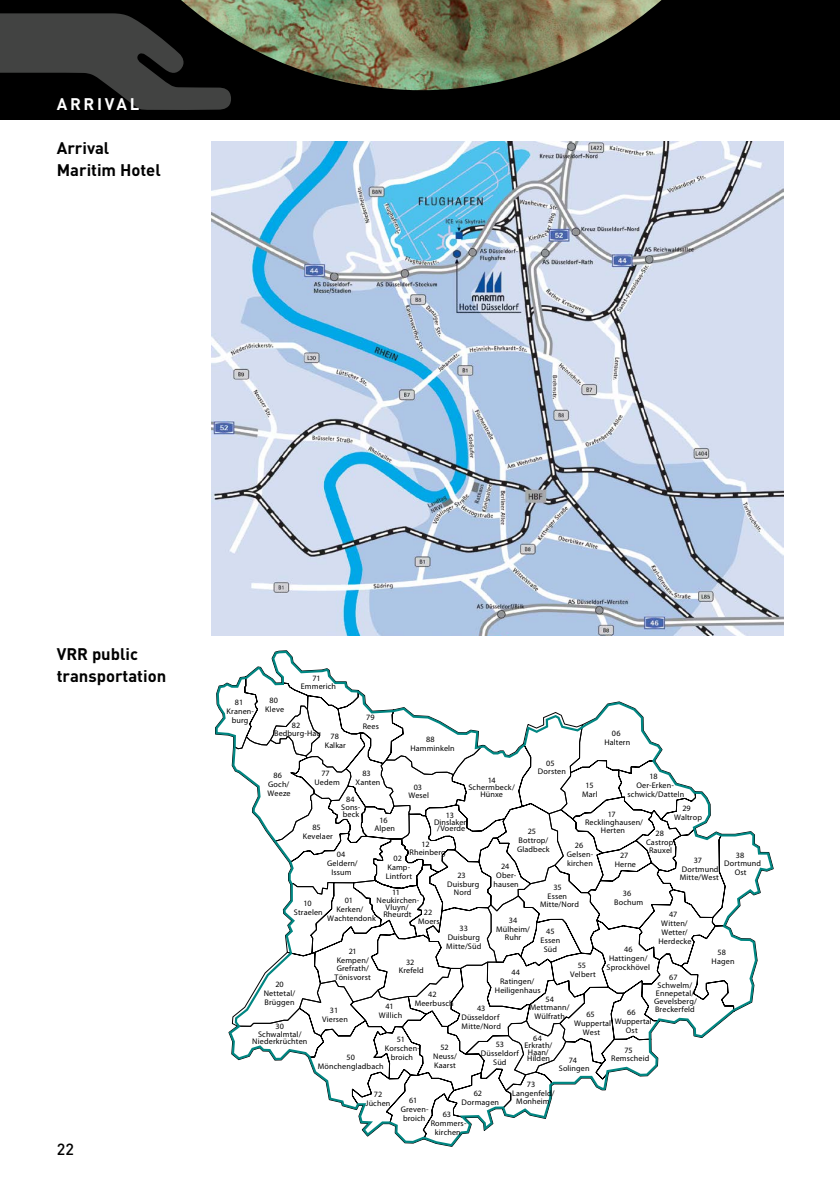
<style>
.page{position:relative;width:840px;height:1191px;background:#fff}
.page>*{position:absolute;margin:0;border:0;box-sizing:border-box;transform-origin:0 0}
.t1{font:700 16.6px/22px "DIN";color:#000}
.t2{font:700 16.6px "DIN";letter-spacing:.16em;color:#fff}
.t3{font:500 16px "DIN";color:#000}
.t4{font:8.2px/8.8px "Meta Cond Medium LF";letter-spacing:.015em;color:#000;text-align:center}
</style>
<div class="page">
<hr style="left:839px;top:0;width:1px;height:119px;background:#000">
<div style="left:0;top:0;width:839px;height:119px;background:#000"></div>
<img style="left:211px;top:142px;width:571px;height:493px">
<svg style="left:215px;top:651px;width:557px;height:495px"></svg>
<svg style="left:0;top:13px;width:231px;height:97px"></svg>
<img style="left:181px;top:0;width:480px;height:90px">
<h1 class="t2" style="left:57px;top:93px;width:84px">ARRIVAL</h1>
<h1 class="t1" style="left:57px;top:136px;width:105px">Arrival<br>Maritim Hotel</h1>
<h1 class="t1" style="left:57px;top:642px;width:111px">VRR public transportation</h1>
<h2 class="t3" style="left:57px;top:1139px;width:19px">22</h2>
<p class="t4" style="left:300px;top:674px;width:37px;line-height:7.4px">71<br>Emmerich</p>
<p class="t4" style="left:265px;top:695px;width:21px">80<br>Kleve</p>
<p class="t4" style="left:226px;top:697px;width:29px">81<br>Kranen&shy;burg</p>
<p class="t4" style="left:362px;top:713px;width:18px">79<br>Rees</p>
<p class="t4" style="left:274px;top:721px;width:48px;line-height:7.4px">82<br>Bedburg-Hau</p>
<p class="t4" style="left:267px;top:771px;width:25px">86<br>Goch/<br>Weeze</p>
<p class="t4" style="left:604px;top:728px;width:27px">06<br>Haltern</p>
<p class="t4" style="left:324px;top:732px;width:23px">78<br>Kalkar</p>
<p class="t4" style="left:410px;top:735px;width:46px">88<br>Hamminkeln</p>
<p class="t4" style="left:537px;top:758px;width:29px">05<br>Dorsten</p>
<p class="t4" style="left:314px;top:769px;width:27px">77<br>Uedem</p>
<p class="t4" style="left:355px;top:769px;width:27px">83<br>Xanten</p>
<p class="t4" style="left:582px;top:781px;width:17px">15<br>Marl</p>
<p class="t4" style="left:627px;top:772px;width:58px">18<br>Oer-Erken&shy;schwick/Datteln</p>
<p class="t4" style="left:673px;top:803px;width:29px">29<br>Waltrop</p>
<p class="t4" style="left:468px;top:777px;width:48px;line-height:6.6px">14<br>Schermbeck/<br>Hünxe</p>
<p class="t4" style="left:408px;top:782px;width:22px">03<br>Wesel</p>
<p class="t4" style="left:341px;top:795px;width:21px;line-height:7.4px">84<br>Sons&shy;beck</p>
<p class="t4" style="left:584px;top:810px;width:59px;line-height:8.2px">17<br>Recklinghausen/<br>Herten</p>
<p class="t4" style="left:434px;top:812px;width:35px;line-height:6.6px">13<br>Dinslaken /Voerde</p>
<p class="t4" style="left:374px;top:815px;width:22px">16<br>Alpen</p>
<p class="t4" style="left:303px;top:822px;width:32px">85<br>Kevelaer</p>
<p class="t4" style="left:517px;top:826px;width:34px">25<br>Bottrop/<br>Gladbeck</p>
<p class="t4" style="left:493px;top:862px;width:27px">24<br>Ober&shy;hausen</p>
<p class="t4" style="left:645px;top:829px;width:32px;line-height:8.2px">28<br>Castrop-<br>Rauxel</p>
<p class="t4" style="left:409px;top:839px;width:38px">12<br>Rheinberg</p>
<p class="t4" style="left:566px;top:840px;width:28px">26<br>Gelsen&shy;kirchen</p>
<p class="t4" style="left:539px;top:882px;width:40px">35<br>Essen<br>Mitte/Nord</p>
<p class="t4" style="left:614px;top:888px;width:30px">36<br>Bochum</p>
<p class="t4" style="left:327px;top:850px;width:32px">04<br>Geldern/<br>Issum</p>
<p class="t4" style="left:614px;top:851px;width:23px">27<br>Herne</p>
<p class="t4" style="left:679px;top:855px;width:40px">37<br>Dortmund<br>Mitte/West</p>
<p class="t4" style="left:723px;top:850px;width:38px">38<br>Dortmund<br>Ost</p>
<p class="t4" style="left:385px;top:854px;width:28px">02<br>Kamp-<br>Lintfort</p>
<p class="t4" style="left:447px;top:870px;width:34px">23<br>Duisburg<br>Nord</p>
<p class="t4" style="left:446px;top:924px;width:36px">33<br>Duisburg<br>Mitte/Süd</p>
<p class="t4" style="left:376px;top:888px;width:44px;line-height:7.4px">11<br>Neukirchen-<br>Vluyn/<br>Rheurdt</p>
<p class="t4" style="left:344px;top:896px;width:10px">01</p>
<p class="t4" style="left:336px;top:904px;width:28px">Kerken/</p>
<p class="t4" style="left:327px;top:913px;width:50px">Wachtendonk</p>
<p class="t4" style="left:294px;top:898px;width:30px">10<br>Straelen</p>
<p class="t4" style="left:418px;top:907px;width:23px">22<br>Moers</p>
<p class="t4" style="left:658px;top:909px;width:35px">47<br>Witten/<br>Wetter/<br>Herdecke</p>
<p class="t4" style="left:496px;top:915px;width:35px">34<br>Mülheim/<br>Ruhr</p>
<p class="t4" style="left:540px;top:926px;width:21px">45<br>Essen<br>Süd</p>
<p class="t4" style="left:606px;top:944px;width:45px">46<br>Hattingen/<br>Sprockhövel</p>
<p class="t4" style="left:334px;top:946px;width:38px">21<br>Kempen/<br>Grefrath/<br>Tönisvorst</p>
<p class="t4" style="left:711px;top:948px;width:24px">58<br>Hagen</p>
<p class="t4" style="left:398px;top:957px;width:27px">32<br>Krefeld</p>
<p class="t4" style="left:570px;top:960px;width:27px">55<br>Velbert</p>
<p class="t4" style="left:494px;top:968px;width:47px">44<br>Ratingen/<br>Heiligenhaus</p>
<p class="t4" style="left:653px;top:973px;width:44px;line-height:8.2px">67<br>Schwelm/<br>Ennepetal/<br>Gevelsberg/<br>Breckerfeld</p>
<p class="t4" style="left:263px;top:979px;width:33px">20<br>Nettetal/<br>Brüggen</p>
<p class="t4" style="left:414px;top:989px;width:41px">42<br>Meerbusch</p>
<p class="t4" style="left:529px;top:994px;width:41px">54<br>Mettmann/<br>Wülfrath</p>
<p class="t4" style="left:524px;top:1035px;width:30px;line-height:6.6px">64<br>Erkrath/<br>Haan/<br>Hilden</p>
<p class="t4" style="left:558px;top:1055px;width:32px">74<br>Solingen</p>
<p class="t4" style="left:322px;top:1005px;width:27px">31<br>Viersen</p>
<p class="t4" style="left:378px;top:1001px;width:25px">41<br>Willich</p>
<p class="t4" style="left:317px;top:1052px;width:67px">50<br>Mönchengladbach</p>
<p class="t4" style="left:461px;top:1004px;width:41px">43<br>Düsseldorf<br>Mitte/Nord</p>
<p class="t4" style="left:614px;top:1008px;width:39px">66<br>Wuppertal<br>Ost</p>
<p class="t4" style="left:573px;top:1010px;width:39px">65<br>Wuppertal<br>West</p>
<p class="t4" style="left:252px;top:1022px;width:57px;line-height:7.4px">30<br>Schwalmtal/<br>Niederkrüchten</p>
<p class="t4" style="left:384px;top:1035px;width:37px">51<br>Korschen&shy;broich</p>
<p class="t4" style="left:433px;top:1043px;width:25px">52<br>Neuss/<br>Kaarst</p>
<p class="t4" style="left:400px;top:1096px;width:29px">61<br>Greven&shy;broich</p>
<p class="t4" style="left:480px;top:1040px;width:39px">53<br>Düsseldorf<br>Süd</p>
<p class="t4" style="left:611px;top:1045px;width:40px">75<br>Remscheid</p>
<p class="t4" style="left:461px;top:1088px;width:39px">62<br>Dormagen</p>
<p class="t4" style="left:511px;top:1079px;width:44px">73<br>Langenfeld/<br>Monheim</p>
<p class="t4" style="left:365px;top:1089px;width:26px">72<br>Jüchen</p>
<p class="t4" style="left:430px;top:1109px;width:37px">63<br>Rommers&shy;kirchen</p>
</div>
